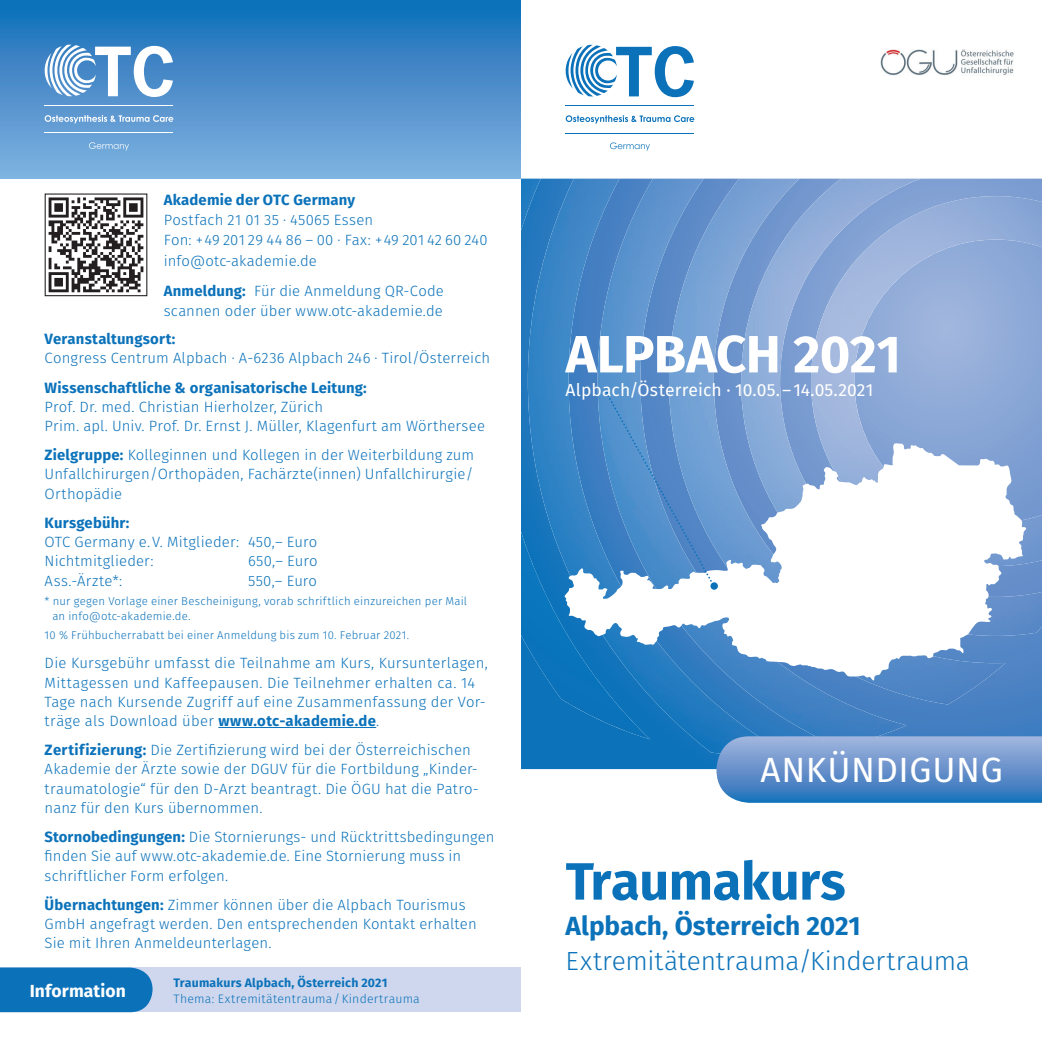
<style>
.page{position:relative;width:1042px;height:1042px;background:#fff}
.page>*{position:absolute;margin:0;border:0;box-sizing:border-box;transform-origin:0 0}
.t1{font:700 52.5px "Fira Sans";letter-spacing:-.01em;color:#fff}
.t2{font:700 52.5px "Fira Sans";letter-spacing:-.01em;color:#0b72ba}
.t3{font:35px "Fira Sans";letter-spacing:.02em;color:#fff}
.t4{font:300 26.25px "Fira Sans";letter-spacing:-.01em;color:#0b72ba}
.t5{font:700 26.25px "Fira Sans";letter-spacing:-.005em;color:#0b72ba}
.t6{font:17.5px "Fira Sans";letter-spacing:.005em;color:#fff}
.t7{font:700 17.5px "Fira Sans";letter-spacing:.005em;color:#fff}
.t8{font:300 14.88px/19.2px "Fira Sans";letter-spacing:.01em;color:#0b72ba}
.t9{font:700 14.88px "Fira Sans";letter-spacing:.01em;color:#0b72ba}
.t10{font:300 14.88px "Fira Sans";letter-spacing:.035em;color:#0b72ba}
.t11{font:300 12.25px "Fira Sans";letter-spacing:.015em;color:#0b72ba}
.t12{font:700 12.25px "Fira Sans";letter-spacing:.02em;color:#0b72ba}
.t13{font:300 11.38px/14.9px "Fira Sans";letter-spacing:.02em;color:#0b72ba}
.s1{font-weight:700}
</style>
<div class="page">
<svg style="left:521px;top:231px;width:521px;height:538px;background:#2e7abe"></svg>
<img style="left:1005px;top:179px;width:37px;height:457px">
<img style="left:907px;top:179px;width:98px;height:525px">
<img style="left:788px;top:179px;width:119px;height:557px">
<img style="left:528px;top:179px;width:260px;height:576px">
<div style="left:521px;top:614px;width:116px;height:121px;background:#0c72ba"></div>
<img style="left:636px;top:725px;width:14px;height:14px">
<img style="left:1026px;top:515px;width:16px;height:51px">
<img style="left:521px;top:531px;width:35px;height:84px">
<img style="left:817px;top:427px;width:110px;height:16px">
<img style="left:811px;top:247px;width:58px;height:182px">
<img style="left:867px;top:209px;width:60px;height:112px">
<img style="left:925px;top:196px;width:117px;height:62px">
<img style="left:521px;top:179px;width:20px;height:52px">
<svg style="left:564px;top:443px;width:462px;height:237px"></svg>
<svg style="left:710px;top:582px;width:8px;height:8px"></svg>
<div style="left:0;top:0;width:521px;height:179px;background:linear-gradient(to bottom,#106db7,#86b3e1)"></div>
<div style="left:0;top:967px;width:521px;height:45px;background:#ced7ed"></div>
<div style="left:0;top:967px;width:153px;height:45px;background:#0b72ba"></div>
<svg style="left:566px;top:45px;width:128px;height:52px"></svg>
<hr style="left:566px;top:106px;width:128px;height:1px;background:#0b72ba">
<hr style="left:566px;top:133px;width:128px;height:1px;background:#0b72ba">
<svg style="left:566px;top:115px;width:128px;height:9px"></svg>
<svg style="left:610px;top:142px;width:40px;height:9px"></svg>
<svg style="left:606px;top:392px;width:110px;height:196px;background:#5b93cc"></svg>
<hr style="left:218px;top:727px;width:158px;height:1px;background:#0b72ba">
<svg style="left:45px;top:45px;width:128px;height:52px"></svg>
<hr style="left:45px;top:105px;width:128px;height:1px;background:#fff">
<hr style="left:45px;top:133px;width:128px;height:1px;background:#fff">
<svg style="left:45px;top:115px;width:128px;height:8px"></svg>
<svg style="left:89px;top:142px;width:40px;height:9px"></svg>
<img style="left:880px;top:49px;width:134px;height:27px">
<svg style="left:44px;top:193px;width:104px;height:104px"></svg>
<svg style="left:716px;top:736px;width:326px;height:67px;background:#6493cb"></svg>
<p class="t9" style="left:164px;top:187px;width:193px">Akademie der OTC Germany</p>
<p class="t8" style="left:164px;top:210px;width:326px;line-height:20.1px">Postfach 21 01 35 · 45065 Essen<br>Fon: +49 201 29 44 86 – 00 · Fax: +49 201 42 60 240 info@otc-akademie.de</p>
<p class="t8" style="left:164px;top:280px;width:282px;line-height:20.1px"><span class="s1">Anmeldung:</span> Für die Anmeldung QR-Code scannen oder über www.otc-akademie.de</p>
<p class="t9" style="left:45px;top:326px;width:132px">Veranstaltungsort:</p>
<p class="t8" style="left:45px;top:348px;width:447px">Congress Centrum Alpbach · A-6236 Alpbach 246 · Tirol/Österreich</p>
<p class="t9" style="left:45px;top:375px;width:324px">Wissenschaftliche &amp; organisatorische Leitung:</p>
<p class="t8" style="left:45px;top:397px;width:442px">Prof. Dr. med. Christian Hierholzer, Zürich<br>Prim. apl. Univ. Prof. Dr. Ernst J. Müller, Klagenfurt am Wörthersee</p>
<p class="t8" style="left:45px;top:445px;width:431px;text-align:justify"><span class="s1">Zielgruppe:</span> Kolleginnen und Kollegen in der Weiterbildung zum Unfallchirurgen/Orthopäden, Fachärzte(innen) Unfallchirurgie/ Orthopädie</p>
<p class="t9" style="left:45px;top:510px;width:86px">Kursgebühr:</p>
<p class="t8" style="left:45px;top:532px;width:274px">OTC Germany e.V. Mitglieder: 450,– Euro<br>Nichtmitglieder:</p>
<p class="t8" style="left:248px;top:551px;width:71px">650,– Euro</p>
<p class="t10" style="left:45px;top:570px;width:79px">Ass.-Ärzte*:</p>
<p class="t8" style="left:248px;top:571px;width:71px">550,– Euro</p>
<p class="t13" style="left:52px;top:593px;width:416px;text-indent:-8px">* nur gegen Vorlage einer Bescheinigung, vorab schriftlich einzureichen per Mail an info@otc-akademie.de.</p>
<p class="t13" style="left:45px;top:627px;width:366px">10 % Frühbucherrabatt bei einer Anmeldung bis zum 10. Februar 2021.</p>
<p class="t8" style="left:45px;top:653px;width:445px">Die Kursgebühr umfasst die Teilnahme am Kurs, Kursunterlagen, Mittagessen und Kaffeepausen. Die Teilnehmer erhalten ca. 14<br>Tage nach Kursende Zugriff auf eine Zusammenfassung der Vor&shy;träge als Download über <span class="s1">www.otc-akademie.de</span>.</p>
<p class="t8" style="left:45px;top:740px;width:436px"><span class="s1">Zertifizierung:</span> Die Zertifizierung wird bei der Österreichischen Akademie der Ärzte sowie der DGUV für die Fortbildung „Kinder&shy;traumatologie“ für den D-Arzt beantragt. Die ÖGU hat die Patro&shy;nanz für den Kurs übernommen.</p>
<p class="t8" style="left:45px;top:827px;width:451px"><span class="s1">Stornobedingungen:</span> Die Stornierungs- und Rücktrittsbedingungen finden Sie auf www.otc-akademie.de. Eine Stornierung muss in schriftlicher Form erfolgen.</p>
<p class="t8" style="left:45px;top:895px;width:433px"><span class="s1">Übernachtungen:</span> Zimmer können über die Alpbach Tourismus<br>GmbH angefragt werden. Den entsprechenden Kontakt erhalten<br>Sie mit Ihren Anmeldeunterlagen.</p>
<p class="t7" style="left:30px;top:976px;width:98px">Information</p>
<p class="t12" style="left:174px;top:972px;width:215px">Traumakurs Alpbach, Österreich 2021</p>
<p class="t11" style="left:174px;top:990px;width:248px">Thema: Extremitätentrauma / Kindertrauma</p>
<h1 class="t1" style="left:566px;top:310px;width:337px">ALPBACH 2021</h1>
<p class="t6" style="left:566px;top:376px;width:309px">Alpbach/Österreich · 10.05. – 14.05.2021</p>
<h2 class="t3" style="left:760px;top:743px;width:244px">ANKÜNDIGUNG</h2>
<h1 class="t2" style="left:566px;top:837px;width:281px">Traumakurs</h1>
<h3 class="t5" style="left:566px;top:903px;width:297px">Alpbach, Österreich 2021</h3>
<h3 class="t4" style="left:566px;top:942px;width:406px">Extremitätentrauma/Kindertrauma</h3>
</div>
